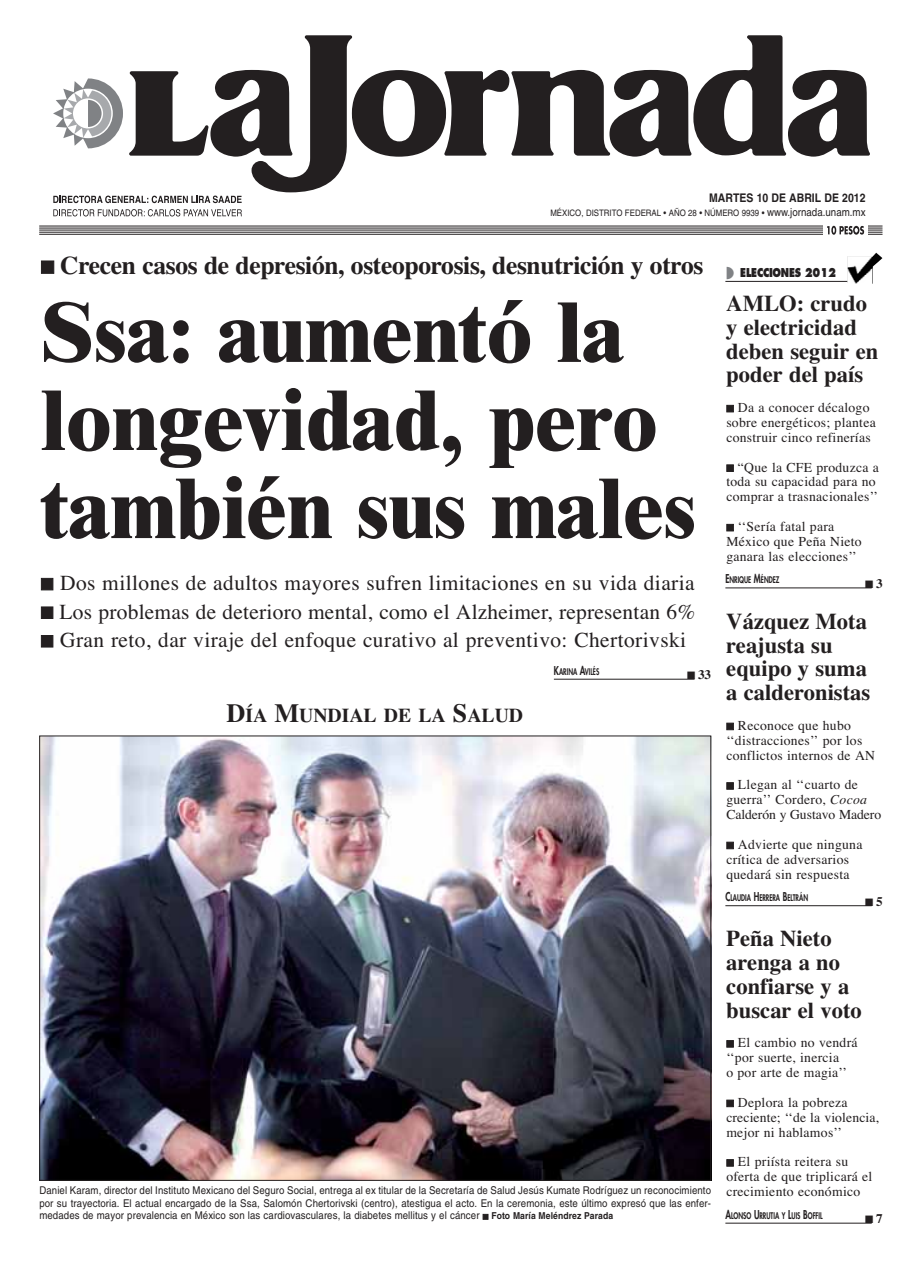
<style>
.page{position:relative;width:921px;height:1277px;background:#fff}
.page>*{position:absolute;margin:0;border:0;box-sizing:border-box;transform-origin:0 0}
.t1{font:800 86.8px/88px "Times New Roman";letter-spacing:-.005em;color:#231f20}
.t2{font:700 25.55px "Times";letter-spacing:-.015em;color:#231f20}
.t3{font:700 22.57px/23.8px "Times";color:#231f20}
.t4{font:21.35px "Times";letter-spacing:.02em;color:#231f20}
.t5{font:700 19.6px "Times";color:#231f20}
.t6{font:13.65px/14.9px "Times";letter-spacing:.02em;color:#231f20}
.t7{font:700 13.12px "Times";color:#231f20}
.t8{font:700 11.9px "Helvetica";color:#231f20;scale:.88 1}
.t9{font:800 11.9px "Futura";letter-spacing:-.025em;color:#231f20;scale:.8 1}
.t10{font:10.67px/12.4px "Helvetica";letter-spacing:.01em;color:#231f20;text-align:justify;scale:.9 1}
.t11{font:800 8.92px "Futura";color:#231f20;scale:.7 1}
.t12{font:8.92px "Helvetica";color:#231f20;scale:.88 1}
.s1{font-size:11.03px}
.s2{color:#808285}
.s3{font-size:11.9px}
.s4{font-style:italic}
.s5{font-size:26.25px}
.s6{font-weight:700;font-size:9.45px}
</style>
<div class="page">
<hr style="left:39px;top:234px;width:843px;height:1px;background:#231f20">
<hr style="left:39px;top:232px;width:843px;height:1px;background:#231f20">
<hr style="left:39px;top:230px;width:843px;height:1px;background:#231f20">
<hr style="left:39px;top:228px;width:843px;height:1px;background:#231f20">
<hr style="left:39px;top:226px;width:843px;height:1px;background:#231f20">
<div style="left:823px;top:223px;width:44px;height:15px;background:#fff"></div>
<svg style="left:827px;top:226px;width:36px;height:9px"></svg>
<svg style="left:53px;top:209px;width:189px;height:7px"></svg>
<svg style="left:53px;top:35px;width:816px;height:168px"></svg>
<img style="left:40px;top:738px;width:671px;height:443px">
<hr style="left:553px;top:679px;width:141px;height:1px;background:#231f20">
<hr style="left:725px;top:281px;width:122px;height:1px;background:#231f20">
<img style="left:847px;top:253px;width:35px;height:31px">
<hr style="left:725px;top:588px;width:146px;height:1px;background:#231f20">
<hr style="left:725px;top:905px;width:146px;height:1px;background:#231f20">
<hr style="left:725px;top:1223px;width:146px;height:1px;background:#231f20">
<p class="t8" style="left:709px;top:193px;width:179px">MARTES 10 DE ABRIL DE 2012</p>
<p class="t12" style="left:550px;top:210px;width:359px">MÉXICO, DISTRITO FEDERAL • AÑO 28 • NÚMERO 9939 • <span class="s1">www.jornada.unam.mx</span></p>
<h2 class="t2" style="left:41px;top:256px;width:664px">■ Crecen casos de depresión, osteoporosis, desnutrición y otros</h2>
<h1 class="t1" style="left:41px;top:297px;width:657px">Ssa: aumentó la longevidad, pero también sus males</h1>
<h3 class="t4" style="left:41px;top:575px;width:655px">■ Dos millones de adultos mayores sufren limitaciones en su vida diaria</h3>
<h3 class="t4" style="left:41px;top:604px;width:655px">■ Los problemas de deterioro mental, como el Alzheimer, representan 6%</h3>
<h3 class="t4" style="left:41px;top:632px;width:646px">■ Gran reto, dar viraje del enfoque curativo al preventivo: Chertorivski</h3>
<p class="t9" style="left:726px;top:267px;width:139px"><span class="s2">◗</span> ELECCIONES 2012</p>
<h3 class="t3" style="left:726px;top:293px;width:153px">AMLO: crudo y electricidad deben seguir en poder del país</h3>
<p class="t6" style="left:726px;top:401px;width:151px">■ Da a conocer décalogo sobre energéticos; plantea construir cinco refinerías</p>
<p class="t6" style="left:726px;top:461px;width:154px">■ “Que la CFE produzca a toda su capacidad para no comprar a trasnacionales’’</p>
<p class="t6" style="left:726px;top:520px;width:137px">■ ‘‘Sería fatal para<br>México que Peña Nieto ganara las elecciones’’</p>
<p class="t7" style="left:865px;top:579px;width:19px">■ 3</p>
<p class="t11" style="left:725px;top:576px;width:79px"><span class="s3">E</span>NRIQUE <span class="s3">M</span>ÉNDEZ</p>
<h3 class="t3" style="left:726px;top:611px;width:145px">Vázquez Mota reajusta su equipo y suma a calderonistas</h3>
<p class="t6" style="left:726px;top:719px;width:150px">■ Reconoce que hubo ‘‘distracciones’’ por los conflictos internos de AN</p>
<p class="t6" style="left:726px;top:779px;width:156px">■ Llegan al ‘‘cuarto de guerra’’ Cordero, <span class="s4">Cocoa<br></span>Calderón y Gustavo Madero</p>
<p class="t6" style="left:726px;top:838px;width:138px">■ Advierte que ninguna crítica de adversarios quedará sin respuesta</p>
<p class="t7" style="left:865px;top:896px;width:19px">■ 5</p>
<p class="t11" style="left:553px;top:667px;width:66px"><span class="s3">K</span>ARINA <span class="s3">A</span>VILÉS</p>
<p class="t7" style="left:687px;top:670px;width:25px">■ 33</p>
<h3 class="t5" style="left:226px;top:708px;width:298px"><span class="s5">D</span>ÍA <span class="s5">M</span>UNDIAL DE LA <span class="s5">S</span>ALUD</h3>
<p class="t11" style="left:725px;top:893px;width:120px"><span class="s3">C</span>LAUDIA <span class="s3">H</span>ERRERA <span class="s3">B</span>ELTRÁN</p>
<h3 class="t3" style="left:726px;top:929px;width:137px">Peña Nieto arenga a no confiarse y a buscar el voto</h3>
<p class="t6" style="left:726px;top:1036px;width:133px">■ El cambio no vendrá ‘‘por suerte, inercia<br>o por arte de magia’’</p>
<p class="t6" style="left:726px;top:1096px;width:154px">■ Deplora la pobreza creciente; ‘‘de la violencia, mejor ni hablamos’’</p>
<p class="t6" style="left:726px;top:1155px;width:148px">■ El priísta reitera su oferta de que triplicará el crecimiento económico</p>
<p class="t7" style="left:865px;top:1214px;width:19px">■ 7</p>
<p class="t10" style="left:39px;top:1185px;width:747px">Daniel Karam, director del Instituto Mexicano del Seguro Social, entrega al ex titular de la Secretaría de Salud Jesús Kumate Rodríguez un reconocimiento por su trayectoria. El actual encargado de la Ssa, Salomón Chertorivski (centro), atestigua el acto. En la ceremonia, este último expresó que las enfer&shy;medades de mayor prevalencia en México son las cardiovasculares, la diabetes mellitus y el cáncer ■ <span class="s6">Foto María Meléndrez Parada</span></p>
<p class="t11" style="left:725px;top:1211px;width:140px"><span class="s3">A</span>LONSO <span class="s3">U</span>RRUTIA Y <span class="s3">L</span>UIS <span class="s3">B</span>OFFIL</p>
</div>
